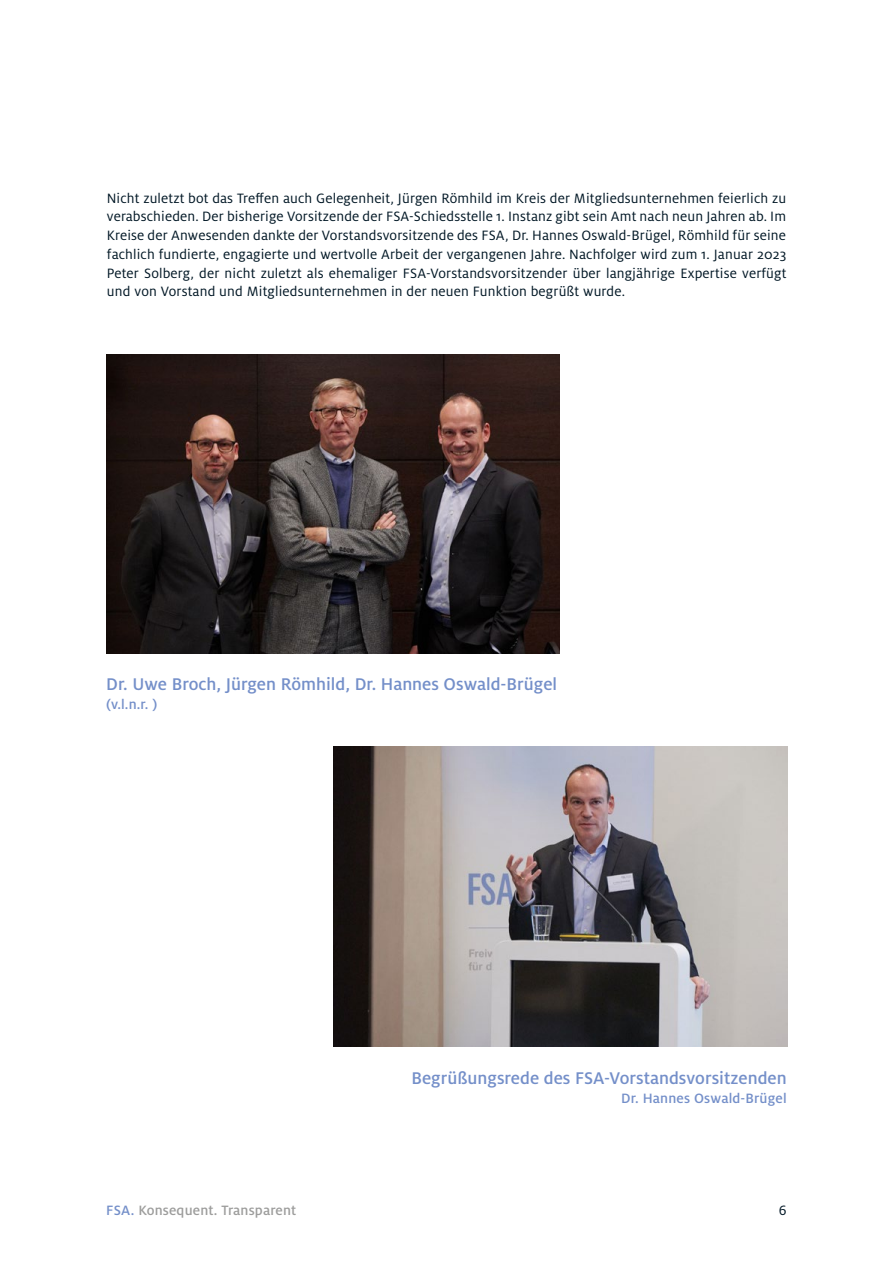
<style>
.page{position:relative;width:893px;height:1263px;background:#fff}
.page>*{position:absolute;margin:0;border:0;box-sizing:border-box;transform-origin:0 0}
.t1{font:500 18.75px "Milo Pro";color:#748fc9}
.t2{font:15px/18.8px "Milo Pro";letter-spacing:.01em;color:#001725;text-align:justify}
.t3{font:500 15px "Milo Pro";letter-spacing:.01em;color:#748fc9}
.t4{font:500 15px "Milo Pro";letter-spacing:.01em;color:#9d9d9c}
.s1{color:#748fc9}
</style>
<div class="page">
<img style="left:334px;top:746px;width:453px;height:300px">
<img style="left:106px;top:354px;width:454px;height:299px">
<p class="t2" style="left:107px;top:189px;width:681px">Nicht zuletzt bot das Treffen auch Gelegenheit, Jürgen Römhild im Kreis der Mitgliedsunternehmen feierlich zu verabschieden. Der bisherige Vorsitzende der FSA-Schiedsstelle 1. Instanz gibt sein Amt nach neun Jahren ab. Im Kreise der Anwesenden dankte der Vorstandsvorsitzende des FSA, Dr. Hannes Oswald-Brügel, Römhild für seine fachlich fundierte, engagierte und wertvolle Arbeit der vergangenen Jahre. Nachfolger wird zum 1. Januar 2023<br>Peter Solberg, der nicht zuletzt als ehemaliger FSA-Vorstandsvorsitzender über langjährige Expertise verfügt und von Vorstand und Mitgliedsunternehmen in der neuen Funktion begrüßt wurde.</p>
<p class="t1" style="left:106px;top:674px;width:452px">Dr. Uwe Broch, Jürgen Römhild, Dr. Hannes Oswald-Brügel</p>
<p class="t3" style="left:106px;top:696px;width:53px">(v.l.n.r. )</p>
<p class="t1" style="left:411px;top:1068px;width:377px">Begrüßungsrede des FSA-Vorstandsvorsitzenden</p>
<p class="t3" style="left:621px;top:1090px;width:167px">Dr. Hannes Oswald-Brügel</p>
<p class="t4" style="left:106px;top:1202px;width:192px"><span class="s1">FSA.</span> Konsequent. Transparent</p>
<p class="t2" style="left:779px;top:1201px;width:9px">6</p>
</div>
